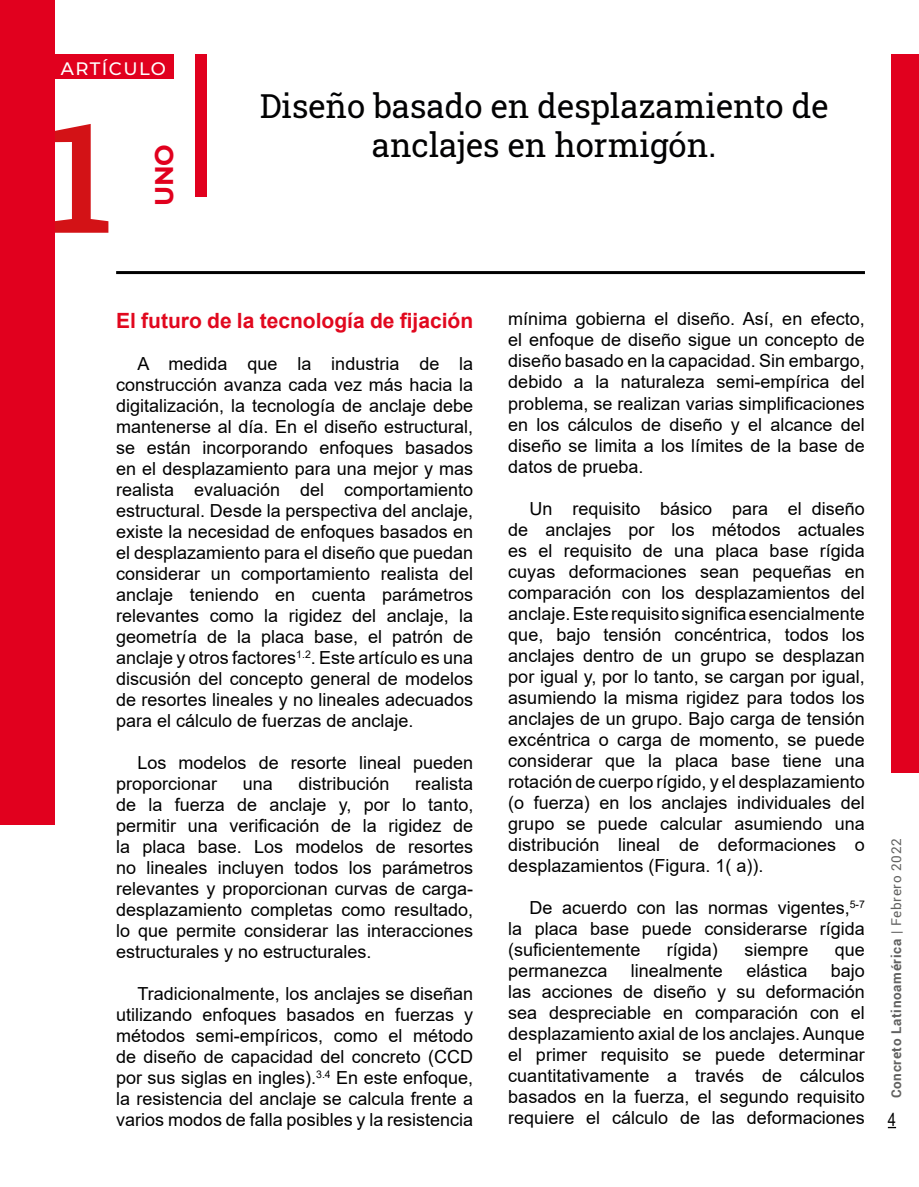
<style>
.page{position:relative;width:919px;height:1187px;background:#fff}
.page>*{position:absolute;margin:0;border:0;box-sizing:border-box;transform-origin:0 0}
.t1{font:153px "Roboto Slab";color:#d31216}
.t2{font:33px/39.6px "Roboto Slab";color:#020203;text-align:center}
.t3{font:700 25.5px "Montserrat";color:#e1001e}
.t4{font:700 21px "Arial";color:#e1081e}
.t5{font:18px/21px "Arial";color:#000;text-align:justify}
.t6{font:500 18px "Montserrat";letter-spacing:.08em;color:#fff}
.t7{font:18px "Arial Narrow";color:#000}
.t8{font:700 13.5px "Roboto";letter-spacing:.05em;color:#616160}
.s1{font-weight:400}
</style>
<div class="page">
<svg style="left:887px;top:1126px;width:9px;height:2px"></svg>
<div style="left:55px;top:54px;width:118px;height:25px;background:#e1001e"></div>
<div style="left:0;top:0;width:55px;height:824px;background:#e1001e"></div>
<hr style="left:116px;top:271px;width:748px;height:3px;background:#000">
<div style="left:195px;top:54px;width:12px;height:142px;background:#e1001e"></div>
<div style="left:891px;top:54px;width:27px;height:718px;background:#e1001e"></div>
<p class="t6" style="left:61px;top:56px;width:107px">ARTÍCULO</p>
<h1 class="t1" style="left:48px;top:72px;width:67px">1</h1>
<h3 class="t3" style="left:146px;top:206px;width:64px;rotate:-90deg">UNO</h3>
<h2 class="t2" style="left:260px;top:85px;width:570px">Diseño basado en desplazamiento de anclajes en hormigón.</h2>
<p class="t4" style="left:116px;top:305px;width:358px">El futuro de la tecnología de fijación</p>
<p class="t5" style="left:116px;top:352px;width:358px;text-indent:21px">A medida que la industria de la construcción avanza cada vez más hacia la digitalización, la tecnología de anclaje debe mantenerse al día. En el diseño estructural, se están incorporando enfoques basados en el desplazamiento para una mejor y mas realista evaluación del comportamiento estructural. Desde la perspectiva del anclaje, existe la necesidad de enfoques basados en el desplazamiento para el diseño que puedan considerar un comportamiento realista del anclaje teniendo en cuenta parámetros relevantes como la rigidez del anclaje, la geometría de la placa base, el patrón de anclaje y otros factores<sup>1.2</sup>. Este artículo es una discusión del concepto general de modelos de resortes lineales y no lineales adecuados para el cálculo de fuerzas de anclaje.</p>
<p class="t5" style="left:116px;top:752px;width:358px;text-indent:21px">Los modelos de resorte lineal pueden proporcionar</p>
<p class="t5" style="left:243px;top:773px;width:32px">una</p>
<p class="t5" style="left:298px;top:773px;width:93px">distribución</p>
<p class="t5" style="left:116px;top:773px;width:358px;text-indent:299px">realista de la fuerza de anclaje y, por lo tanto, permitir una verificación de la rigidez de la placa base. Los modelos de resortes no lineales incluyen todos los parámetros relevantes y proporcionan curvas de carga&shy;desplazamiento completas como resultado, lo que permite considerar las interacciones estructurales y no estructurales.</p>
<p class="t5" style="left:116px;top:983px;width:358px;text-indent:21px">Tradicionalmente, los anclajes se diseñan utilizando enfoques basados en fuerzas y métodos semi-empíricos, como el método de diseño de capacidad del concreto (CCD por sus siglas en ingles).<sup>3.4</sup> En este enfoque, la resistencia del anclaje se calcula frente a varios modos de falla posibles y la resistencia</p>
<p class="t5" style="left:508px;top:308px;width:358px">mínima gobierna el diseño. Así, en efecto, el enfoque de diseño sigue un concepto de diseño basado en la capacidad. Sin embargo, debido a la naturaleza semi-empírica del problema, se realizan varias simplificaciones en los cálculos de diseño y el alcance del diseño se limita a los límites de la base de datos de prueba.</p>
<p class="t5" style="left:508px;top:497px;width:358px;text-indent:21px">Un requisito básico para el diseño de anclajes por los métodos actuales es el requisito de una placa base rígida cuyas deformaciones sean pequeñas en comparación con los desplazamientos del anclaje. Este requisito significa esencialmente que, bajo tensión concéntrica, todos los anclajes dentro de un grupo se desplazan por igual y, por lo tanto, se cargan por igual, asumiendo la misma rigidez para todos los anclajes de un grupo. Bajo carga de tensión excéntrica o carga de momento, se puede considerar que la placa base tiene una rotación de cuerpo rígido, y el desplazamiento (o fuerza) en los anclajes individuales del grupo se puede calcular asumiendo una distribución lineal de deformaciones o desplazamientos (Figura. 1( a)).</p>
<p class="t5" style="left:508px;top:896px;width:358px;text-indent:21px">De acuerdo con las normas vigentes,<sup>5-7 </sup>la placa base puede considerarse rígida (suficientemente</p>
<p class="t5" style="left:666px;top:938px;width:53px">rígida)</p>
<p class="t5" style="left:744px;top:938px;width:66px">siempre</p>
<p class="t5" style="left:834px;top:938px;width:32px">que</p>
<p class="t5" style="left:508px;top:959px;width:101px">permanezca</p>
<p class="t5" style="left:630px;top:959px;width:94px">linealmente</p>
<p class="t5" style="left:746px;top:959px;width:63px">elástica</p>
<p class="t5" style="left:508px;top:959px;width:358px;text-indent:322px">bajo las acciones de diseño y su deformación sea despreciable en comparación con el desplazamiento axial de los anclajes. Aunque el primer requisito se puede determinar cuantitativamente a través de cálculos basados en la fuerza, el segundo requisito requiere el cálculo de las deformaciones</p>
<p class="t8" style="left:886px;top:1098px;width:261px;rotate:-90deg">Concreto Latinoamérica <span class="s1">| Febrero 2022</span></p>
<p class="t7" style="left:887px;top:1105px;width:10px">4</p>
</div>
